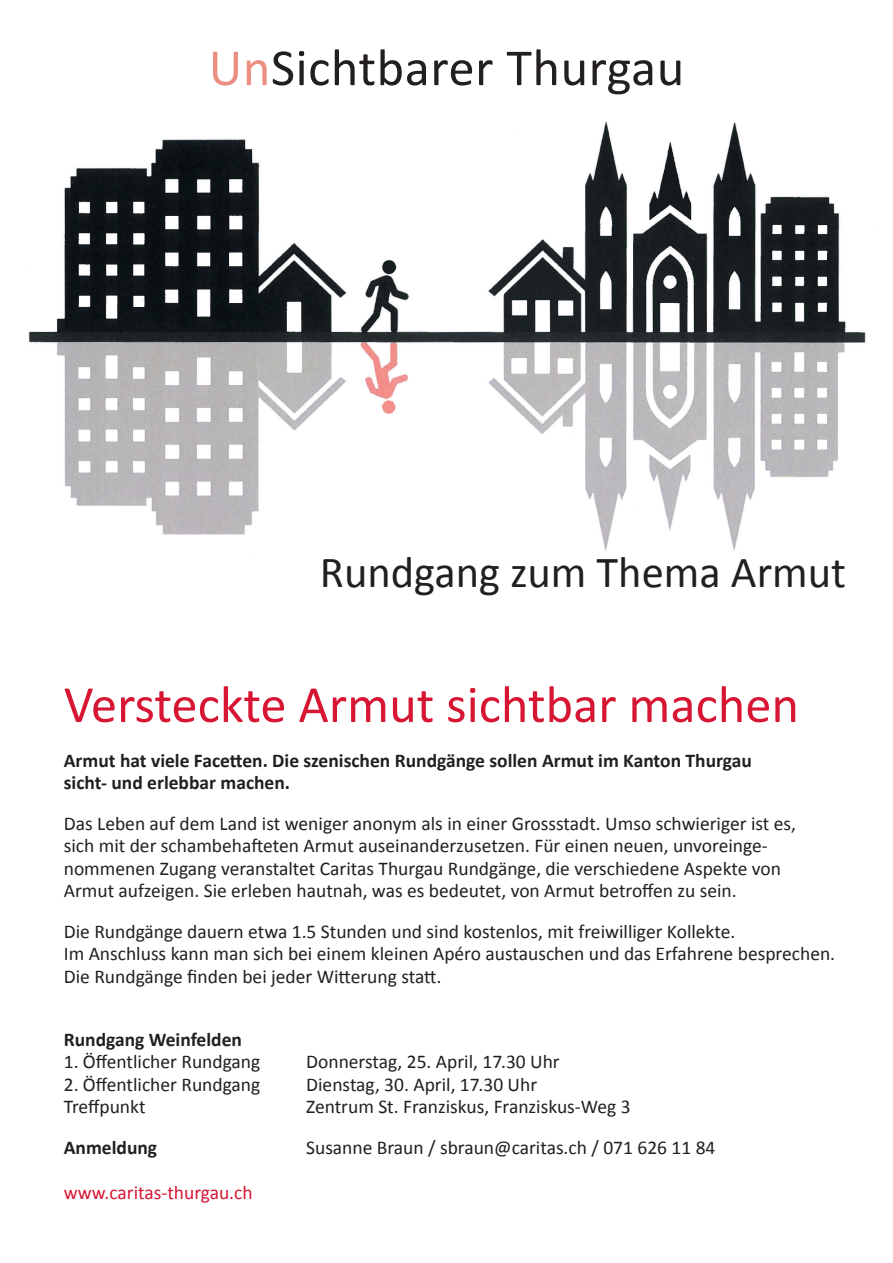
<style>
.page{position:relative;width:893px;height:1263px;background:#fff}
.page>*{position:absolute;margin:0;border:0;box-sizing:border-box;transform-origin:0 0}
.t1{font:52.5px "Calibri";color:#d71634}
.t2{font:52.5px "Calibri";letter-spacing:.01em;color:#231f20}
.t3{font:44.55px "Calibri";color:#231f20}
.t4{font:19.5px/22.5px "Calibri";color:#231f20}
.t5{font:700 19.5px/22.5px "Calibri";color:#231f20}
.t6{font:19.5px "Calibri";color:#d71634}
.s1{color:#ea8f82}
</style>
<div class="page">
<img style="left:28px;top:121px;width:838px;height:430px">
<h1 class="t2" style="left:209px;top:34px;width:477px"><span class="s1">Un</span>Sichtbarer Thurgau</h1>
<h2 class="t3" style="left:320px;top:544px;width:528px">Rundgang zum Thema Armut</h2>
<h1 class="t1" style="left:64px;top:671px;width:737px">Versteckte Armut sichtbar machen</h1>
<p class="t5" style="left:64px;top:749px;width:690px">Armut hat viele Facetten. Die szenischen Rundgänge sollen Armut im Kanton Thurgau sicht- und erlebbar machen.</p>
<p class="t4" style="left:64px;top:812px;width:734px">Das Leben auf dem Land ist weniger anonym als in einer Grossstadt. Umso schwieriger ist es, sich mit der schambehafteten Armut auseinanderzusetzen. Für einen neuen, unvoreinge&shy;nommenen Zugang veranstaltet Caritas Thurgau Rundgänge, die verschiedene Aspekte von Armut aufzeigen. Sie erleben hautnah, was es bedeutet, von Armut betroffen zu sein.</p>
<p class="t4" style="left:64px;top:920px;width:773px">Die Rundgänge dauern etwa 1.5 Stunden und sind kostenlos, mit freiwilliger Kollekte.<br>Im Anschluss kann man sich bei einem kleinen Apéro austauschen und das Erfahrene besprechen.<br>Die Rundgänge finden bei jeder Witterung statt.</p>
<p class="t5" style="left:64px;top:1028px;width:180px">Rundgang Weinfelden</p>
<p class="t4" style="left:64px;top:1051px;width:198px">1. Öffentlicher Rundgang</p>
<p class="t4" style="left:306px;top:1051px;width:255px">Donnerstag, 25. April, 17.30 Uhr</p>
<p class="t4" style="left:64px;top:1073px;width:198px">2. Öffentlicher Rundgang</p>
<p class="t4" style="left:306px;top:1073px;width:233px">Dienstag, 30. April, 17.30 Uhr</p>
<p class="t4" style="left:64px;top:1096px;width:83px">Treffpunkt</p>
<p class="t4" style="left:306px;top:1096px;width:326px">Zentrum St. Franziskus, Franziskus-Weg 3</p>
<p class="t5" style="left:64px;top:1136px;width:95px">Anmeldung</p>
<p class="t4" style="left:306px;top:1136px;width:411px">Susanne Braun / sbraun@caritas.ch / 071 626 11 84</p>
<p class="t6" style="left:64px;top:1180px;width:190px">www.caritas-thurgau.ch</p>
</div>
